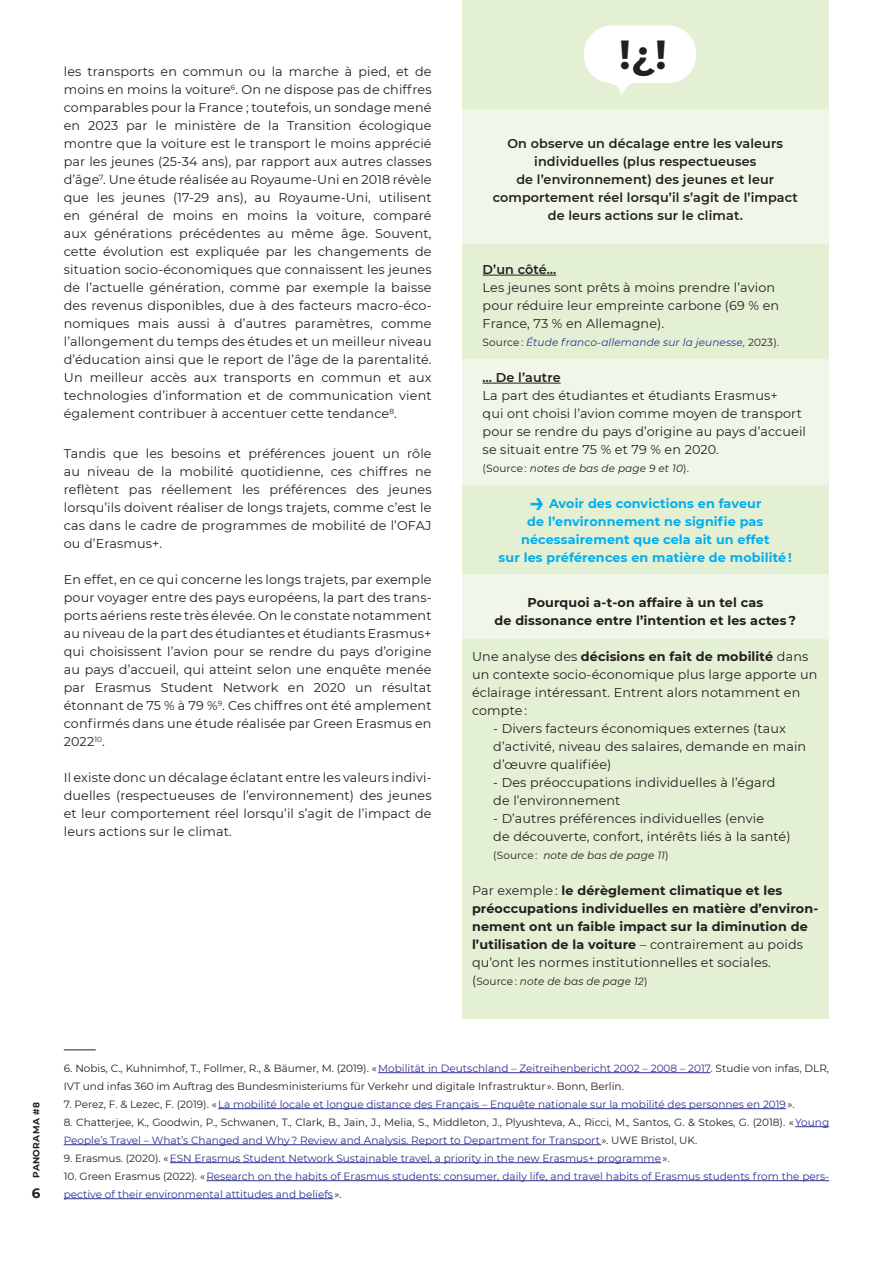
<style>
.page{position:relative;width:893px;height:1263px;background:#fff}
.page>*{position:absolute;margin:0;border:0;box-sizing:border-box;transform-origin:0 0}
.txt_cour_reg{font:700 40.5px "Montserrat";color:#231f20}
.t1{font:700 13.5px "Montserrat";color:#231f20}
.txt_cour_reg-2{font:12.75px/18px "Montserrat";letter-spacing:.01em;color:#231f20}
.t2{font:700 12.75px/18px "Montserrat";letter-spacing:.01em;color:#231f20}
.t3{font:600 12.75px "Montserrat";letter-spacing:.01em;color:#231f20}
.t4{font:700 12.75px "Montserrat";letter-spacing:.01em;color:#00aeef}
.t5{font:10.5px/18px "Montserrat";color:#231f20}
.t6{font:10.5px/18px "Montserrat";color:#2e3092}
.t7{font:italic 10.5px "Montserrat";letter-spacing:.01em;color:#231f20}
.t8{font:italic 10.5px "Montserrat";letter-spacing:.01em;color:#2e3092}
.t9{font:700 9px "Montserrat";letter-spacing:.04em;color:#231f20}
.s1{font-style:normal;color:#231f20}
.s2{font-style:normal}
.s3{font-weight:600;font-size:27px}
.s4{font-weight:700}
.s5{font-weight:400}
.s6{font-style:normal;font-size:12.75px}
.s7{color:#2e3092}
.s8{color:#231f20}
</style>
<div class="page">
<div style="left:462px;top:243px;width:367px;height:117px;background:#e4f0d4"></div>
<div style="left:462px;top:360px;width:367px;height:125px;background:#f1f7e8"></div>
<div style="left:462px;top:485px;width:367px;height:89px;background:#e4f0d4"></div>
<div style="left:462px;top:574px;width:367px;height:66px;background:#f1f7e8"></div>
<div style="left:462px;top:640px;width:367px;height:379px;background:#e4f0d4"></div>
<div style="left:462px;top:109px;width:367px;height:134px;background:#f1f7e8"></div>
<div style="left:462px;top:0;width:367px;height:109px;background:#e4f0d4"></div>
<svg style="left:584px;top:26px;width:112px;height:70px"></svg>
<hr style="left:64px;top:1049px;width:32px;height:1px;background:#231f20">
<hr style="left:378px;top:1072px;width:332px;height:1px;background:#2e3092">
<hr style="left:218px;top:1108px;width:568px;height:1px;background:#2e3092">
<hr style="left:795px;top:1126px;width:34px;height:1px;background:#2e3092">
<hr style="left:64px;top:1144px;width:537px;height:1px;background:#2e3092">
<hr style="left:170px;top:1162px;width:491px;height:1px;background:#2e3092">
<hr style="left:206px;top:1180px;width:623px;height:1px;background:#2e3092">
<hr style="left:64px;top:1198px;width:269px;height:1px;background:#2e3092">
<hr style="left:483px;top:275px;width:73px;height:1px;background:#231f20">
<hr style="left:483px;top:383px;width:78px;height:1px;background:#231f20">
<p class="txt_cour_reg-2" style="left:64px;top:62px;width:369px;text-align:justify">les transports en commun ou la marche à pied, et de moins en moins la voiture<sup>6</sup>. On ne dispose pas de chiffres comparables pour la France ; toutefois, un sondage mené en 2023 par le ministère de la Transition écologique montre que la voiture est le transport le moins apprécié par les jeunes (25-34 ans), par rapport aux autres classes d’âge<sup>7</sup>. Une étude réalisée au Royaume-Uni en 2018 révèle que les jeunes (17-29 ans), au Royaume-Uni, utilisent en général de moins en moins la voiture, comparé aux générations précédentes au même âge. Souvent, cette évolution est expliquée par les changements de situation socio-économiques que connaissent les jeunes de l’actuelle génération, comme par exemple la baisse des revenus disponibles, due à des facteurs macro-éco&shy;nomiques mais aussi à d’autres paramètres, comme l’allongement du temps des études et un meilleur niveau d’éducation ainsi que le report de l’âge de la parentalité.<br>Un meilleur accès aux transports en commun et aux technologies d’information et de communication vient également contribuer à accentuer cette tendance<sup>8</sup>.</p>
<p class="txt_cour_reg-2" style="left:64px;top:444px;width:369px;text-align:justify">Tandis que les besoins et préférences jouent un rôle au niveau de la mobilité quotidienne, ces chiffres ne reflètent pas réellement les préférences des jeunes lorsqu’ils doivent réaliser de longs trajets, comme c’est le cas dans le cadre de programmes de mobilité de l’OFAJ ou d’Erasmus+.</p>
<p class="txt_cour_reg-2" style="left:64px;top:570px;width:369px;text-align:justify">En effet, en ce qui concerne les longs trajets, par exemple pour voyager entre des pays européens, la part des trans&shy;ports aériens reste très élevée. On le constate notamment au niveau de la part des étudiantes et étudiants Erasmus+ qui choisissent l’avion pour se rendre du pays d’origine au pays d’accueil, qui atteint selon une enquête menée par Erasmus Student Network en 2020 un résultat étonnant de 75 % à 79 %<sup>9</sup>. Ces chiffres ont été amplement confirmés dans une étude réalisée par Green Erasmus en 2022<sup>10</sup>.</p>
<p class="txt_cour_reg-2" style="left:64px;top:768px;width:369px;text-align:justify">Il existe donc un décalage éclatant entre les valeurs indivi&shy;duelles (respectueuses de l’environnement) des jeunes et leur comportement réel lorsqu’il s’agit de l’impact de leurs actions sur le climat.</p>
<p class="txt_cour_reg" style="left:619px;top:26px;width:49px">!¿!</p>
<p class="t3" style="left:507px;top:135px;width:277px">On observe un décalage entre les valeurs</p>
<p class="t3" style="left:534px;top:153px;width:224px">individuelles (plus respectueuses</p>
<p class="t3" style="left:516px;top:171px;width:259px">de l’environnement) des jeunes et leur</p>
<p class="t3" style="left:493px;top:189px;width:307px">comportement réel lorsqu’il s’agit de l’impact</p>
<p class="t3" style="left:548px;top:207px;width:196px">de leurs actions sur le climat.</p>
<p class="t3" style="left:483px;top:261px;width:75px">D’un côté…</p>
<p class="txt_cour_reg-2" style="left:483px;top:278px;width:298px">Les jeunes sont prêts à moins prendre l’avion pour réduire leur empreinte carbone (69 % en<br>France, 73 % en Allemagne).</p>
<p class="t8" style="left:483px;top:335px;width:298px"><span class="s1">Source :</span> Étude franco-allemande sur la jeunesse, <span class="s1">2023).</span></p>
<p class="t3" style="left:483px;top:369px;width:80px">… De l’autre</p>
<p class="txt_cour_reg-2" style="left:483px;top:386px;width:325px">La part des étudiantes et étudiants Erasmus+<br>qui ont choisi l’avion comme moyen de transport pour se rendre du pays d’origine au pays d’accueil se situait entre 75 % et 79 % en 2020.</p>
<p class="t7" style="left:483px;top:461px;width:208px"><span class="s2">(Source :</span> notes de bas de page 9 et 10<span class="s2">).</span></p>
<p class="t4" style="left:529px;top:494px;width:234px"><span class="s3">→</span> Avoir des convictions en faveur</p>
<p class="t4" style="left:527px;top:512px;width:238px">de l’environnement ne signifie pas</p>
<p class="t4" style="left:521px;top:530px;width:250px">nécessairement que cela ait un effet</p>
<p class="t4" style="left:499px;top:548px;width:295px">sur les préférences en matière de mobilité !</p>
<p class="t2" style="left:527px;top:593px;width:237px">Pourquoi a-t-on affaire à un tel cas</p>
<p class="t2" style="left:494px;top:611px;width:303px">de dissonance entre l’intention et les actes ?</p>
<p class="txt_cour_reg-2" style="left:472px;top:647px;width:347px">Une analyse des <span class="s4">décisions en fait de mobilité</span> dans un contexte socio-économique plus large apporte un éclairage intéressant. Entrent alors notamment en compte :</p>
<p class="txt_cour_reg-2" style="left:493px;top:719px;width:314px">- Divers facteurs économiques externes (taux d’activité, niveau des salaires, demande en main d’œuvre qualifiée)</p>
<p class="txt_cour_reg-2" style="left:493px;top:773px;width:284px">- Des préoccupations individuelles à l’égard de l’environnement</p>
<p class="txt_cour_reg-2" style="left:493px;top:809px;width:299px">- D’autres préférences individuelles (envie<br>de découverte, confort, intérêts liés à la santé)</p>
<p class="t7" style="left:493px;top:848px;width:177px"><span class="s2">(Source :</span> note de bas de page 11<span class="s2">)</span></p>
<p class="t2" style="left:472px;top:881px;width:348px"><span class="s5">Par exemple :</span> le dérèglement climatique et les préoccupations individuelles en matière d’environ&shy;nement ont un faible impact sur la diminution de l’utilisation de la voiture <span class="s5">– contrairement au poids qu’ont les normes institutionnelles et sociales.</span></p>
<p class="t7" style="left:472px;top:974px;width:177px"><span class="s6">(</span><span class="s2">Source :</span> note de bas de page 12<span class="s2">)</span></p>
<p class="t9" style="left:30px;top:1178px;width:77px;rotate:-90deg">PANORAMA #8</p>
<p class="t1" style="left:32px;top:1183px;width:10px">6</p>
<p class="t5" style="left:64px;top:1059px;width:767px">6. Nobis, C., Kuhnimhof, T., Follmer, R., &amp; Bäumer, M. (2019). « <span class="s7">Mobilität in Deutschland – Zeitreihenbericht 2002 – 2008 – 2017.</span> Studie von infas, DLR,<br>IVT und infas 360 im Auftrag des Bundesministeriums für Verkehr und digitale Infrastruktur ». Bonn, Berlin.</p>
<p class="t6" style="left:64px;top:1095px;width:732px"><span class="s8">7. Perez, F. &amp; Lezec, F. (2019). «</span> La mobilité locale et longue distance des Français – Enquête nationale sur la mobilité des personnes en 2019 <span class="s8">».</span></p>
<p class="t5" style="left:64px;top:1113px;width:767px">8. Chatterjee, K., Goodwin, P., Schwanen, T., Clark, B., Jain, J., Melia, S., Middleton, J., Plyushteva, A., Ricci, M., Santos, G. &amp; Stokes, G. (2018). « <span class="s7">Young<br>People’s Travel – What’s Changed and Why ? Review and Analysis. Report to Department for Transport</span> ». UWE Bristol, UK.</p>
<p class="t6" style="left:64px;top:1149px;width:607px"><span class="s8">9. Erasmus. (2020). «</span> ESN Erasmus Student Network Sustainable travel, a priority in the new Erasmus+ programme <span class="s8">».</span></p>
<p class="t6" style="left:64px;top:1167px;width:767px"><span class="s8">10. Green Erasmus (2022). «</span> Research on the habits of Erasmus students: consumer, daily life, and travel habits of Erasmus students from the pers&shy;pective of their environmental attitudes and beliefs <span class="s8">».</span></p>
</div>
